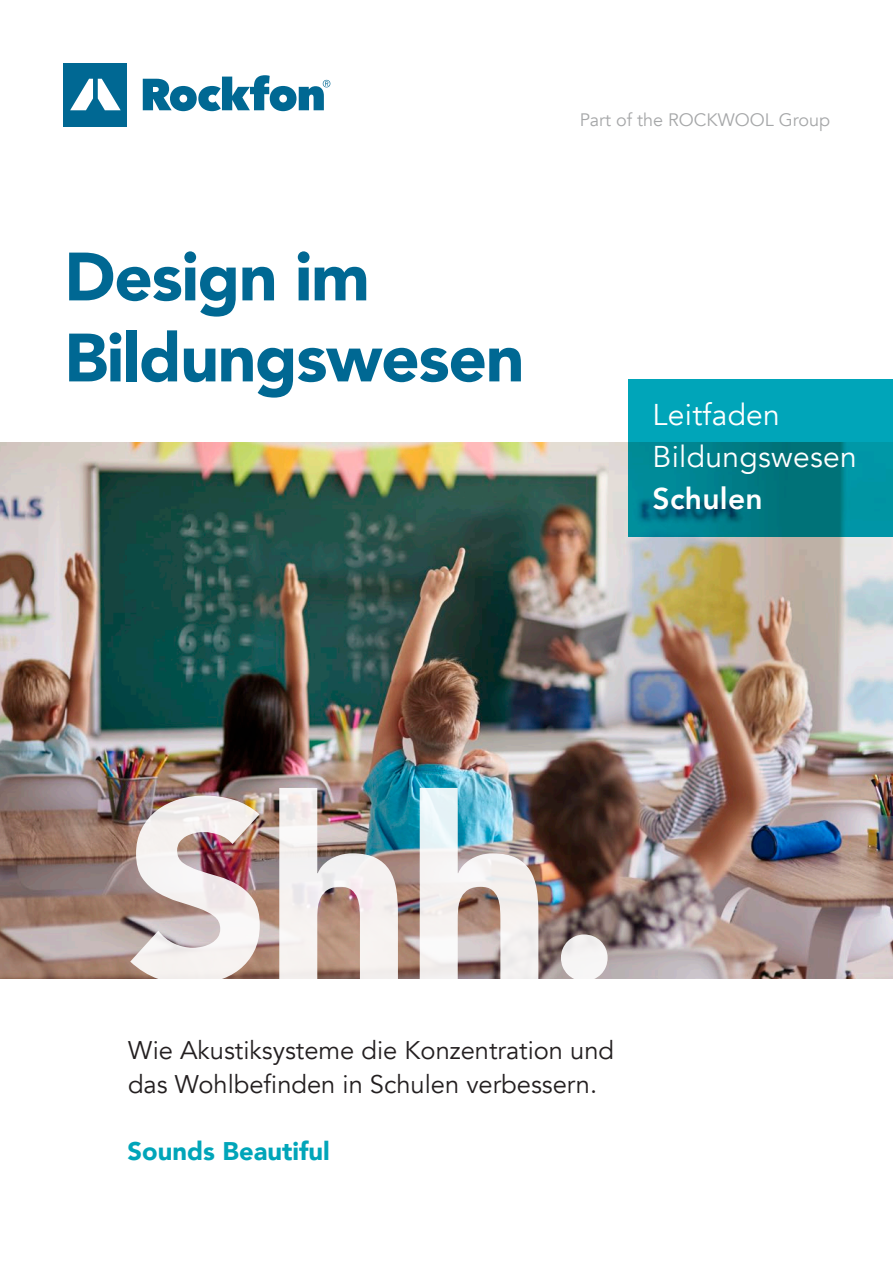
<style>
.page{position:relative;width:893px;height:1263px;background:#fff}
.page>*{position:absolute;margin:0;border:0;box-sizing:border-box;transform-origin:0 0}
.t1{font:900 253.5px "Avenir";color:#fff}
.t2{font:900 67.5px/81px "Avenir";letter-spacing:-.02em;color:#006893}
.t3{font:30px/41.7px "Avenir";letter-spacing:.01em;color:#fff}
.t4{font:800 30px "Avenir";letter-spacing:.01em;color:#fff}
.t5{font:25.5px/33.2px "Avenir";color:#231f20}
.t6{font:900 25.5px "Avenir";color:#00a5b9}
.t7{font:18px "Avenir";color:#888a8c}
</style>
<div class="page">
<img style="left:0;top:442px;width:893px;height:536px">
<svg style="left:143px;top:75px;width:187px;height:36px"></svg>
<div style="left:64px;top:63px;width:63px;height:63px;background:#006893"></div>
<svg style="left:70px;top:79px;width:51px;height:31px"></svg>
<svg style="left:629px;top:379px;width:264px;height:157px;background:#008e9d"></svg>
<h2 class="t2" style="left:64px;top:235px;width:462px">Design im<br>Bildungswesen</h2>
<p class="t7" style="left:579px;top:109px;width:252px">Part of the ROCKWOOL Group</p>
<p class="t3" style="left:653px;top:395px;width:206px">Leitfaden<br>Bildungswesen</p>
<p class="t4" style="left:653px;top:475px;width:112px">Schulen</p>
<h1 class="t1" style="left:125px;top:674px;width:498px">Shh.</h1>
<p class="t5" style="left:128px;top:1034px;width:488px">Wie Akustiksysteme die Konzentration und das Wohlbefinden in Schulen verbessern.</p>
<p class="t6" style="left:128px;top:1129px;width:204px">Sounds Beautiful</p>
</div>
